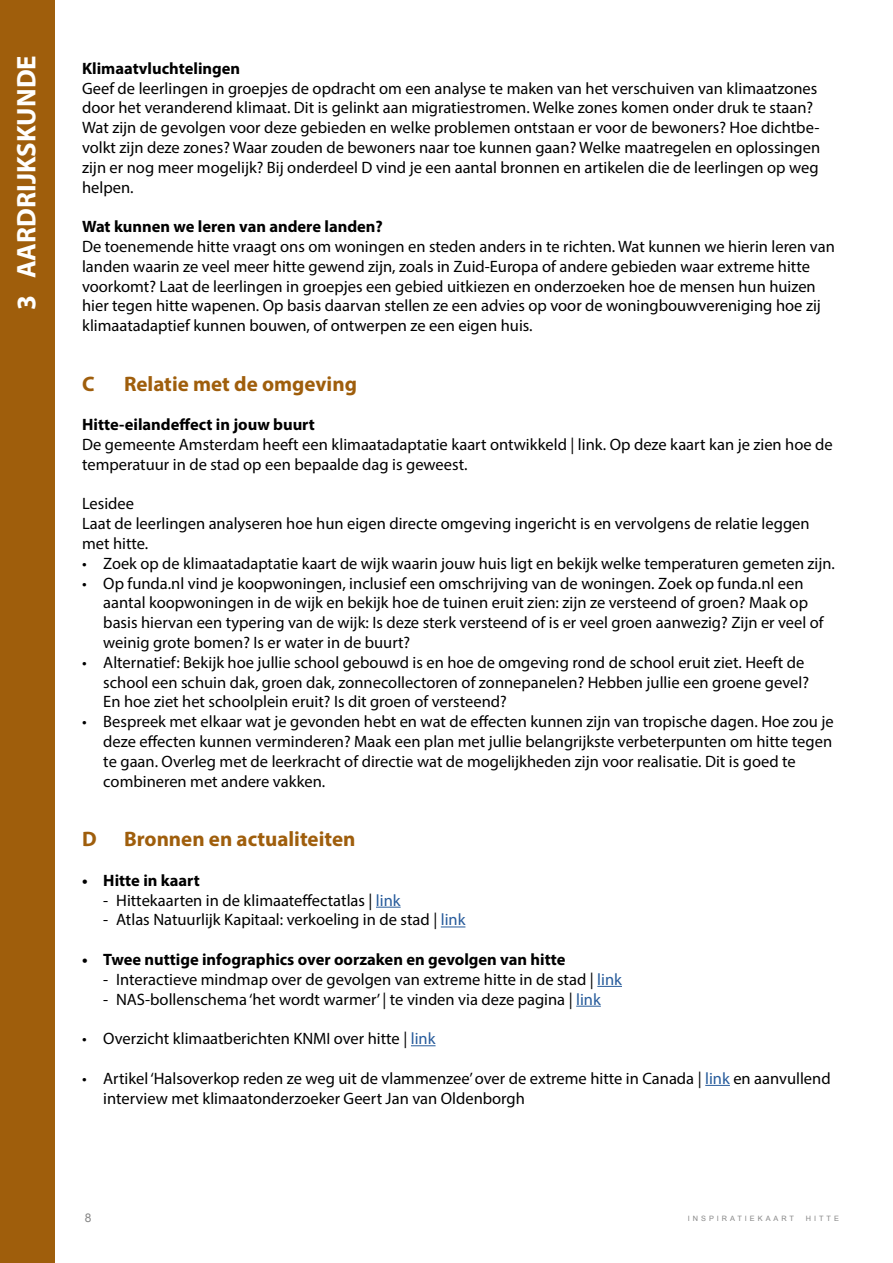
<style>
.page{position:relative;width:893px;height:1263px;background:#fff}
.page>*{position:absolute;margin:0;border:0;box-sizing:border-box;transform-origin:0 0}
.t1{font:700 27px "Myriad Pro";color:#fff}
.t2{font:700 21px "Myriad Pro";color:#9f5e0c}
.t3{font:16.5px/19.8px "Myriad Pro";color:#000}
.t4{font:700 16.5px "Myriad Pro";color:#000}
.t5{font:12px "Arial";color:#878787}
.t6{font:7.35px "Arial";letter-spacing:.405em;color:#878787}
.s1{color:#275b9b}
</style>
<div class="page">
<svg style="left:376px;top:907px;width:25px;height:1px"></svg>
<svg style="left:441px;top:926px;width:24px;height:1px"></svg>
<svg style="left:597px;top:986px;width:25px;height:1px"></svg>
<svg style="left:576px;top:1006px;width:25px;height:1px"></svg>
<svg style="left:411px;top:1045px;width:25px;height:1px"></svg>
<svg style="left:705px;top:1085px;width:25px;height:1px"></svg>
<div style="left:0;top:0;width:54px;height:1263px;background:#9f5e0c"></div>
<h1 class="t1" style="left:9px;top:310px;width:257px;rotate:-90deg">3 AARDRIJKSKUNDE</h1>
<p class="t4" style="left:82px;top:57px;width:160px">Klimaatvluchtelingen</p>
<p class="t3" style="left:82px;top:78px;width:740px">Geef de leerlingen in groepjes de opdracht om een analyse te maken van het verschuiven van klimaatzones door het veranderend klimaat. Dit is gelinkt aan migratiestromen. Welke zones komen onder druk te staan?<br>Wat zijn de gevolgen voor deze gebieden en welke problemen ontstaan er voor de bewoners? Hoe dichtbe&shy;volkt zijn deze zones? Waar zouden de bewoners naar toe kunnen gaan? Welke maatregelen en oplossingen zijn er nog meer mogelijk? Bij onderdeel D vind je een aantal bronnen en artikelen die de leerlingen op weg helpen.</p>
<p class="t4" style="left:82px;top:216px;width:302px">Wat kunnen we leren van andere landen?</p>
<p class="t3" style="left:82px;top:236px;width:754px">De toenemende hitte vraagt ons om woningen en steden anders in te richten. Wat kunnen we hierin leren van landen waarin ze veel meer hitte gewend zijn, zoals in Zuid-Europa of andere gebieden waar extreme hitte voorkomt? Laat de leerlingen in groepjes een gebied uitkiezen en onderzoeken hoe de mensen hun huizen hier tegen hitte wapenen. Op basis daarvan stellen ze een advies op voor de woningbouwvereniging hoe zij klimaatadaptief kunnen bouwen, of ontwerpen ze een eigen huis.</p>
<p class="t2" style="left:82px;top:370px;width:14px">C</p>
<p class="t2" style="left:124px;top:370px;width:234px">Relatie met de omgeving</p>
<p class="t4" style="left:82px;top:414px;width:234px">Hitte-eilandeffect in jouw buurt</p>
<p class="t3" style="left:82px;top:434px;width:752px">De gemeente Amsterdam heeft een klimaatadaptatie kaart ontwikkeld | link. Op deze kaart kan je zien hoe de temperatuur in de stad op een bepaalde dag is geweest.</p>
<p class="t3" style="left:82px;top:494px;width:729px">Lesidee<br>Laat de leerlingen analyseren hoe hun eigen directe omgeving ingericht is en vervolgens de relatie leggen met hitte.</p>
<p class="t3" style="left:82px;top:553px;width:754px">• Zoek op de klimaatadaptatie kaart de wijk waarin jouw huis ligt en bekijk welke temperaturen gemeten zijn.</p>
<p class="t3" style="left:103px;top:573px;width:722px;text-indent:-21px">• Op funda.nl vind je koopwoningen, inclusief een omschrijving van de woningen. Zoek op funda.nl een aantal koopwoningen in de wijk en bekijk hoe de tuinen eruit zien: zijn ze versteend of groen? Maak op basis hiervan een typering van de wijk: Is deze sterk versteend of is er veel groen aanwezig? Zijn er veel of weinig grote bomen? Is er water in de buurt?</p>
<p class="t3" style="left:103px;top:652px;width:707px;text-indent:-21px">• Alternatief: Bekijk hoe jullie school gebouwd is en hoe de omgeving rond de school eruit ziet. Heeft de school een schuin dak, groen dak, zonnecollectoren of zonnepanelen? Hebben jullie een groene gevel?<br>En hoe ziet het schoolplein eruit? Is dit groen of versteend?</p>
<p class="t3" style="left:103px;top:712px;width:732px;text-indent:-21px">• Bespreek met elkaar wat je gevonden hebt en wat de effecten kunnen zijn van tropische dagen. Hoe zou je deze effecten kunnen verminderen? Maak een plan met jullie belangrijkste verbeterpunten om hitte tegen te gaan. Overleg met de leerkracht of directie wat de mogelijkheden zijn voor realisatie. Dit is goed te combineren met andere vakken.</p>
<p class="t2" style="left:82px;top:825px;width:16px">D</p>
<p class="t2" style="left:124px;top:825px;width:233px">Bronnen en actualiteiten</p>
<p class="t4" style="left:82px;top:869px;width:119px">• Hitte in kaart</p>
<p class="t3" style="left:103px;top:890px;width:299px">- Hittekaarten in de klimaateffectatlas | <span class="s1">link</span></p>
<p class="t3" style="left:103px;top:910px;width:364px">- Atlas Natuurlijk Kapitaal: verkoeling in de stad | <span class="s1">link</span></p>
<p class="t4" style="left:82px;top:948px;width:485px">• Twee nuttige infographics over oorzaken en gevolgen van hitte</p>
<p class="t3" style="left:103px;top:969px;width:520px">- Interactieve mindmap over de gevolgen van extreme hitte in de stad | <span class="s1">link</span></p>
<p class="t3" style="left:103px;top:989px;width:499px">- NAS-bollenschema ‘het wordt warmer’ | te vinden via deze pagina | <span class="s1">link</span></p>
<p class="t3" style="left:82px;top:1028px;width:355px">• Overzicht klimaatberichten KNMI over hitte | <span class="s1">link</span></p>
<p class="t3" style="left:103px;top:1068px;width:729px;text-indent:-21px">• Artikel ‘Halsoverkop reden ze weg uit de vlammenzee’ over de extreme hitte in Canada | <span class="s1">link</span> en aanvullend interview met klimaatonderzoeker Geert Jan van Oldenborgh</p>
<p class="t5" style="left:85px;top:1210px;width:8px">8</p>
<p class="t6" style="left:688px;top:1213px;width:108px">INSPIRATIEKAART</p>
<p class="t6" style="left:806px;top:1213px;width:35px">HITTE</p>
</div>
